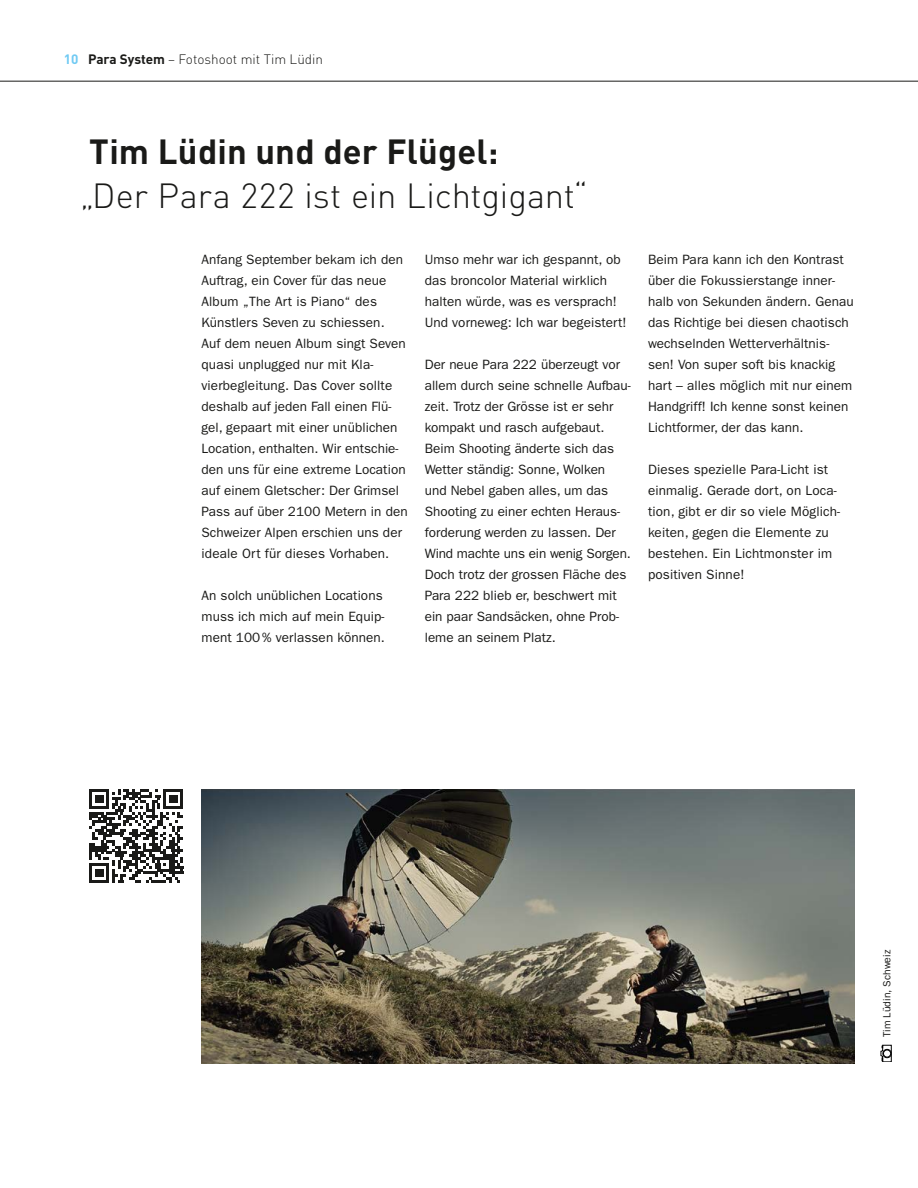
<style>
.page{position:relative;width:918px;height:1188px;background:#fff}
.page>*{position:absolute;margin:0;border:0;box-sizing:border-box;transform-origin:0 0}
.t1{font:300 34.5px "DINOT";color:#1a1a18}
.t2{font:700 34.5px "DINOT";letter-spacing:.005em;color:#1a1a18}
.t3{font:13.5px/21px "ITC Franklin Gothic Std";letter-spacing:.005em;color:#1a1a18}
.t4{font:300 13.5px "DINOT";color:#1a1a18}
.t5{font:10.5px "ITC Franklin Gothic Std";letter-spacing:.005em;color:#1a1a18}
.s1{font-weight:700;color:#70caf3}
.s2{font-weight:700}
</style>
<div class="page">
<img style="left:201px;top:789px;width:653px;height:275px">
<svg style="left:89px;top:789px;width:94px;height:94px"></svg>
<hr style="left:163px;top:789px;width:20px;height:3px;background:#1a1a18">
<svg style="left:881px;top:1044px;width:10px;height:18px"></svg>
<hr style="left:0;top:81px;width:918px;height:1px;background:#1a1a18">
<p class="t4" style="left:64px;top:50px;width:261px"><span class="s1">10</span> <span class="s2">Para System</span> – Fotoshoot mit Tim Lüdin</p>
<h1 class="t2" style="left:89px;top:128px;width:411px">Tim Lüdin und der Flügel:</h1>
<h1 class="t1" style="left:80px;top:172px;width:509px">„Der Para 222 ist ein Lichtgigant“</h1>
<p class="t3" style="left:202px;top:249px;width:208px">Anfang September bekam ich den<br>Auftrag, ein Cover für das neue<br>Album „The Art is Piano“ des<br>Künstlers Seven zu schiessen.<br>Auf dem neuen Album singt Seven quasi unplugged nur mit Kla&shy;vierbegleitung. Das Cover sollte deshalb auf jeden Fall einen Flü&shy;gel, gepaart mit einer unüblichen<br>Location, enthalten. Wir entschie&shy;den uns für eine extreme Location auf einem Gletscher: Der Grimsel<br>Pass auf über 2100 Metern in den<br>Schweizer Alpen erschien uns der ideale Ort für dieses Vorhaben.</p>
<p class="t3" style="left:202px;top:585px;width:185px">An solch unüblichen Locations muss ich mich auf mein Equip&shy;ment 100% verlassen können.</p>
<p class="t3" style="left:425px;top:249px;width:203px">Umso mehr war ich gespannt, ob das broncolor Material wirklich halten würde, was es versprach!<br>Und vorneweg: Ich war begeistert!</p>
<p class="t3" style="left:425px;top:354px;width:208px">Der neue Para 222 überzeugt vor allem durch seine schnelle Aufbau&shy;zeit. Trotz der Grösse ist er sehr kompakt und rasch aufgebaut.<br>Beim Shooting änderte sich das<br>Wetter ständig: Sonne, Wolken<br>und Nebel gaben alles, um das<br>Shooting zu einer echten Heraus&shy;forderung werden zu lassen. Der<br>Wind machte uns ein wenig Sorgen.<br>Doch trotz der grossen Fläche des<br>Para 222 blieb er, beschwert mit ein paar Sandsäcken, ohne Prob&shy;leme an seinem Platz.</p>
<p class="t3" style="left:648px;top:249px;width:207px">Beim Para kann ich den Kontrast über die Fokussierstange inner&shy;halb von Sekunden ändern. Genau das Richtige bei diesen chaotisch wechselnden Wetterverhältnis&shy;sen! Von super soft bis knackig hart – alles möglich mit nur einem<br>Handgriff! Ich kenne sonst keinen<br>Lichtformer, der das kann.</p>
<p class="t3" style="left:648px;top:459px;width:194px">Dieses spezielle Para-Licht ist einmalig. Gerade dort, on Loca&shy;tion, gibt er dir so viele Möglich&shy;keiten, gegen die Elemente zu bestehen. Ein Lichtmonster im positiven Sinne!</p>
<p class="t5" style="left:881px;top:1037px;width:89px;rotate:-90deg">Tim Lüdin, Schweiz</p>
</div>
